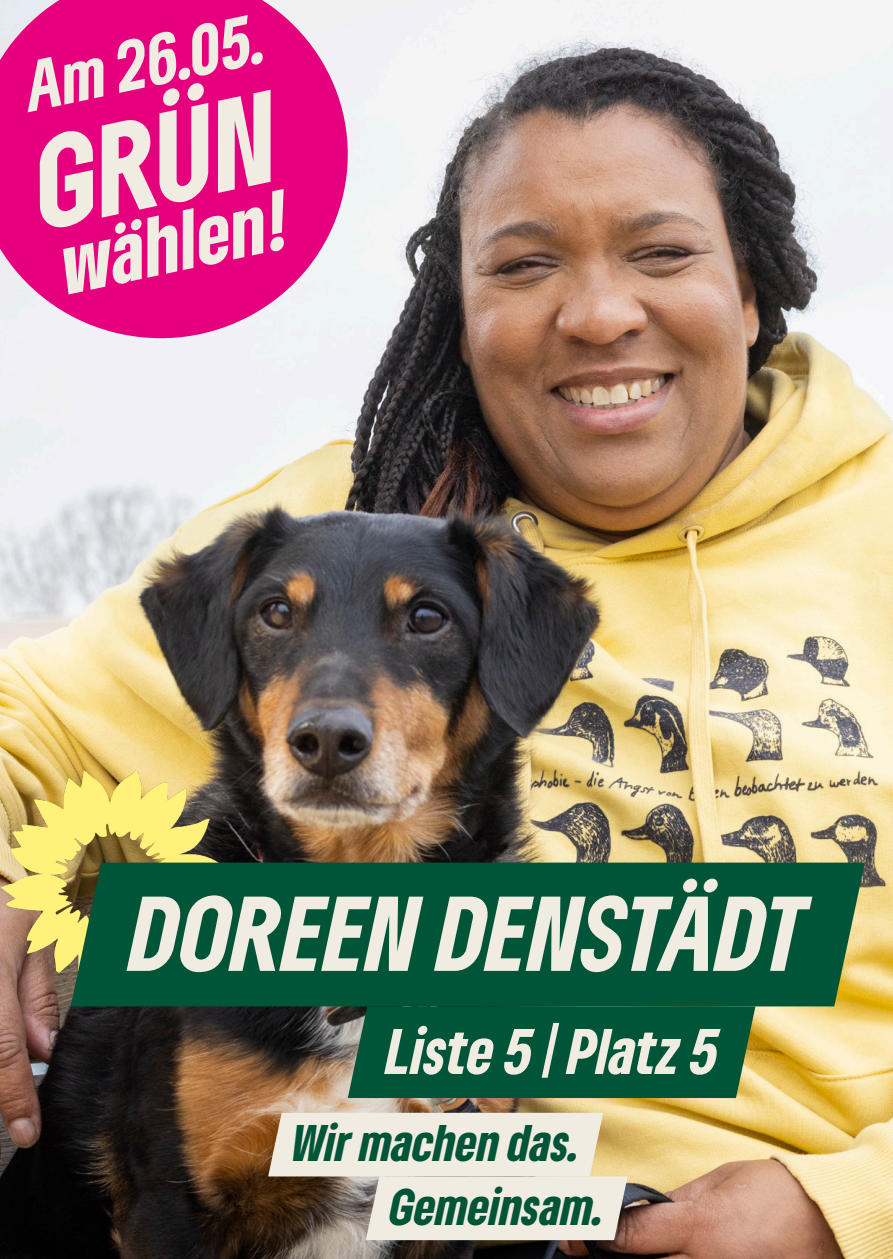
<style>
.page{position:relative;width:893px;height:1259px;background:#fff}
.page>*{position:absolute;margin:0;border:0;box-sizing:border-box;transform-origin:0 0}
.t1{font:italic 900 condensed 120px "Gruene Type";color:#f1ece2}
.t2{font:italic 900 condensed 99px "Gruene Type";letter-spacing:.005em;color:#f1ece2}
.t3{font:italic 900 condensed 78px "Gruene Type";color:#f1ece2}
.t4{font:italic 900 condensed 66px "Gruene Type";color:#f1ece2}
.t5{font:italic 900 condensed 60px "Gruene Type";letter-spacing:-.005em;color:#f1ece2}
.t6{font:italic 900 condensed 48px "Gruene Type";color:#005437}
</style>
<div class="page">
<img style="left:0;top:0;width:893px;height:1259px">
<img style="left:2px;top:770px;width:226px;height:227px">
<div style="left:71px;top:862px;width:794px;height:144px;background:#005437"></div>
<div style="left:348px;top:1006px;width:407px;height:92px;background:#005437"></div>
<svg style="left:268px;top:1112px;width:360px;height:128px"></svg>
<svg style="left:0;top:0;width:365px;height:355px;fill:#e6007e"></svg>
<p class="t4" style="left:17px;top:44px;width:246px;rotate:-12deg">Am 26.05.</p>
<p class="t1" style="left:20px;top:107px;width:246px;rotate:-12deg">GRÜN</p>
<p class="t3" style="left:51px;top:215px;width:232px;rotate:-12deg">wählen!</p>
<p class="t2" style="left:130px;top:867px;width:679px">DOREEN DENSTÄDT</p>
<p class="t5" style="left:386px;top:1011px;width:333px">Liste 5 | Platz 5</p>
<p class="t6" style="left:292px;top:1111px;width:290px">Wir machen das.</p>
<p class="t6" style="left:390px;top:1174px;width:216px">Gemeinsam.</p>
</div>
